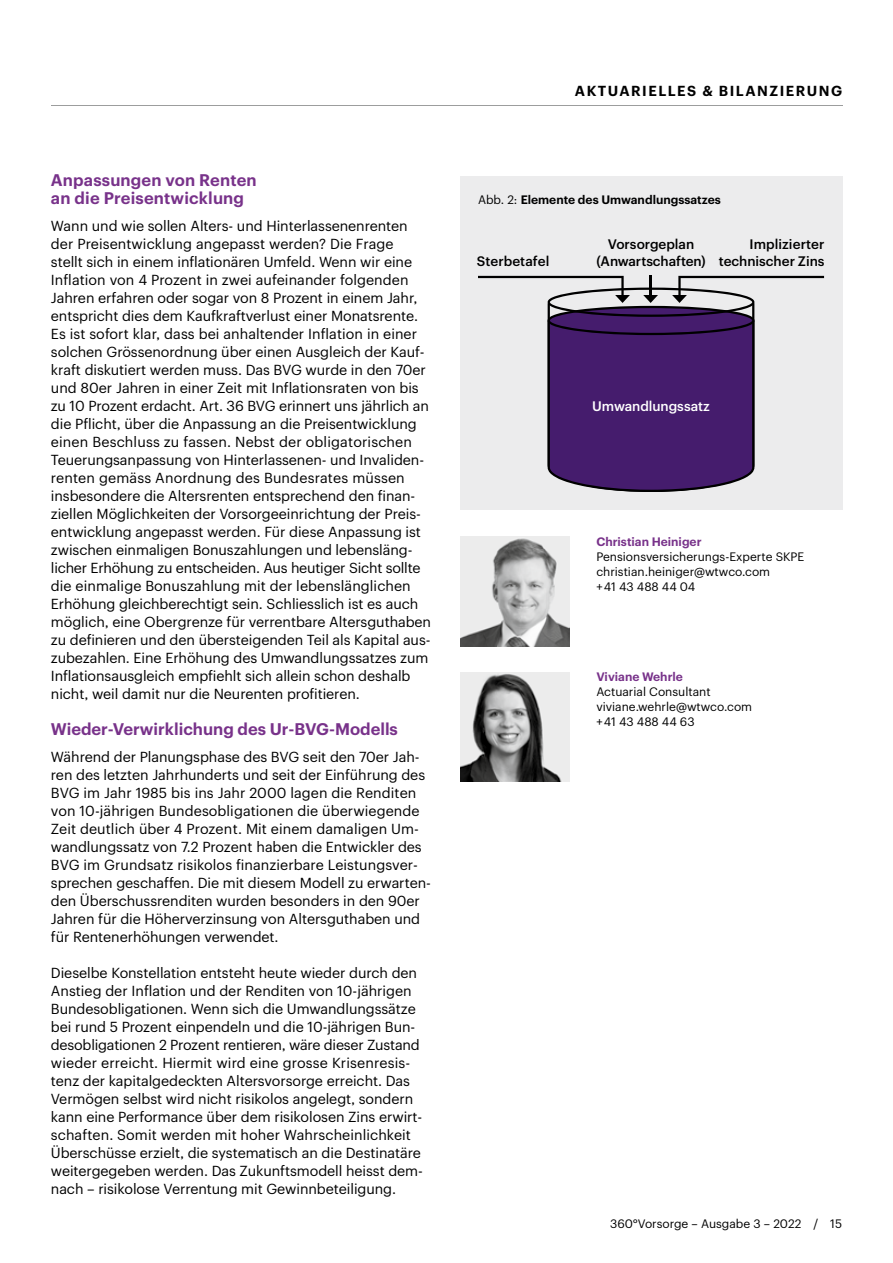
<style>
.page{position:relative;width:893px;height:1263px;background:#fff}
.page>*{position:absolute;margin:0;border:0;box-sizing:border-box;transform-origin:0 0}
.t1{font:600 16.5px/18px "Graphik";letter-spacing:.01em;color:#78328a}
.t2{font:14.25px/18px "Graphik";letter-spacing:-.005em;color:#000}
.t3{font:600 14.25px "Graphik";letter-spacing:.105em;color:#000}
.t4{font:500 13.5px/16.5px "Graphik";color:#000;text-align:right}
.t5{font:500 13.5px "Graphik";letter-spacing:-.005em;color:#fff}
.t6{font:12px/15px "Graphik";color:#000}
.t7{font:600 12px "Graphik";color:#000}
.t8{font:600 12px "Graphik";color:#78328a}
.s1{font-weight:400}
</style>
<div class="page">
<hr style="left:51px;top:105px;width:791px;height:1px;background:#9c9d9d">
<img style="left:460px;top:537px;width:109px;height:109px">
<img style="left:460px;top:672px;width:109px;height:109px">
<div style="left:460px;top:222px;width:382px;height:288px;background:#ececed"></div>
<div style="left:460px;top:177px;width:382px;height:45px;background:#ececed"></div>
<hr style="left:649px;top:275px;width:3px;height:22px;background:#000">
<svg style="left:478px;top:276px;width:346px;height:216px"></svg>
<p class="t1" style="left:51px;top:169px;width:207px">Anpassungen von Renten an die Preisentwicklung</p>
<p class="t2" style="left:51px;top:216px;width:382px">Wann und wie sollen Alters- und Hinterlassenenrenten der Preisentwicklung angepasst werden? Die Frage<br>stellt sich in einem inflationären Umfeld. Wenn wir eine Inflation von 4 Prozent in zwei aufeinander folgenden Jahren erfahren oder sogar von 8 Prozent in einem Jahr, entspricht dies dem Kaufkraftverlust einer Monatsrente.<br>Es ist sofort klar, dass bei anhaltender Inflation in einer solchen Grössenordnung über einen Ausgleich der Kauf&shy;kraft diskutiert werden muss. Das BVG wurde in den 70er und 80er Jahren in einer Zeit mit Inflationsraten von bis zu 10 Prozent erdacht. Art. 36 BVG erinnert uns jährlich an die Pflicht, über die Anpassung an die Preisentwicklung einen Beschluss zu fassen. Nebst der obligatorischen Teuerungsanpassung von Hinterlassenen- und Invaliden&shy;renten gemäss Anordnung des Bundesrates müssen insbesondere die Altersrenten entsprechend den finan&shy;ziellen Möglichkeiten der Vorsorgeeinrichtung der Preis&shy;entwicklung angepasst werden. Für diese Anpassung ist zwischen einmaligen Bonuszahlungen und lebensläng&shy;licher Erhöhung zu entscheiden. Aus heutiger Sicht sollte die einmalige Bonuszahlung mit der lebenslänglichen Erhöhung gleichberechtigt sein. Schliesslich ist es auch möglich, eine Obergrenze für verrentbare Altersguthaben zu definieren und den übersteigenden Teil als Kapital aus&shy;zubezahlen. Eine Erhöhung des Umwandlungssatzes zum Inflationsausgleich empfiehlt sich allein schon deshalb nicht, weil damit nur die Neurenten profitieren.</p>
<p class="t1" style="left:51px;top:718px;width:348px">Wieder-Verwirklichung des Ur-BVG-Modells</p>
<p class="t2" style="left:51px;top:747px;width:381px">Während der Planungsphase des BVG seit den 70er Jah&shy;ren des letzten Jahrhunderts und seit der Einführung des BVG im Jahr 1985 bis ins Jahr 2000 lagen die Renditen von 10-jährigen Bundesobligationen die überwiegende Zeit deutlich über 4 Prozent. Mit einem damaligen Um&shy;wandlungssatz von 7.2 Prozent haben die Entwickler des BVG im Grundsatz risikolos finanzierbare Leistungsver&shy;sprechen geschaffen. Die mit diesem Modell zu erwarten&shy;den Überschussrenditen wurden besonders in den 90er Jahren für die Höherverzinsung von Altersguthaben und für Rentenerhöhungen verwendet.</p>
<p class="t2" style="left:51px;top:963px;width:373px">Dieselbe Konstellation entsteht heute wieder durch den Anstieg der Inflation und der Renditen von 10-jährigen Bundesobligationen. Wenn sich die Umwandlungssätze bei rund 5 Prozent einpendeln und die 10-jährigen Bun&shy;desobligationen 2 Prozent rentieren, wäre dieser Zustand wieder erreicht. Hiermit wird eine grosse Krisenresis&shy;tenz der kapitalgedeckten Altersvorsorge erreicht. Das Vermögen selbst wird nicht risikolos angelegt, sondern kann eine Performance über dem risikolosen Zins erwirt&shy;schaften. Somit werden mit hoher Wahrscheinlichkeit Überschüsse erzielt, die systematisch an die Destinatäre weitergegeben werden. Das Zukunftsmodell heisst dem&shy;nach – risikolose Verrentung mit Gewinnbeteiligung.</p>
<p class="t3" style="left:575px;top:80px;width:269px">AKTUARIELLES &amp; BILANZIERUNG</p>
<p class="t7" style="left:478px;top:190px;width:244px"><span class="s1">Abb. 2:</span> Elemente des Umwandlungssatzes</p>
<p class="t4" style="left:477px;top:252px;width:74px">Sterbetafel</p>
<p class="t4" style="left:596px;top:235px;width:111px;text-align:center">Vorsorgeplan (Anwartschaften)</p>
<p class="t4" style="left:719px;top:235px;width:107px">Implizierter technischer Zins</p>
<p class="t5" style="left:592px;top:396px;width:119px">Umwandlungssatz</p>
<p class="t8" style="left:596px;top:533px;width:107px">Christian Heiniger</p>
<p class="t6" style="left:596px;top:549px;width:210px">Pensionsversicherungs-Experte SKPE christian.heiniger@wtwco.com<br>+ 41 43 488 44 04</p>
<p class="t8" style="left:596px;top:668px;width:88px">Viviane Wehrle</p>
<p class="t6" style="left:596px;top:684px;width:157px">Actuarial Consultant viviane.wehrle@wtwco.com + 41 43 488 44 63</p>
<p class="t6" style="left:610px;top:1215px;width:233px">360°Vorsorge – Ausgabe 3 – 2022 / 15</p>
</div>
